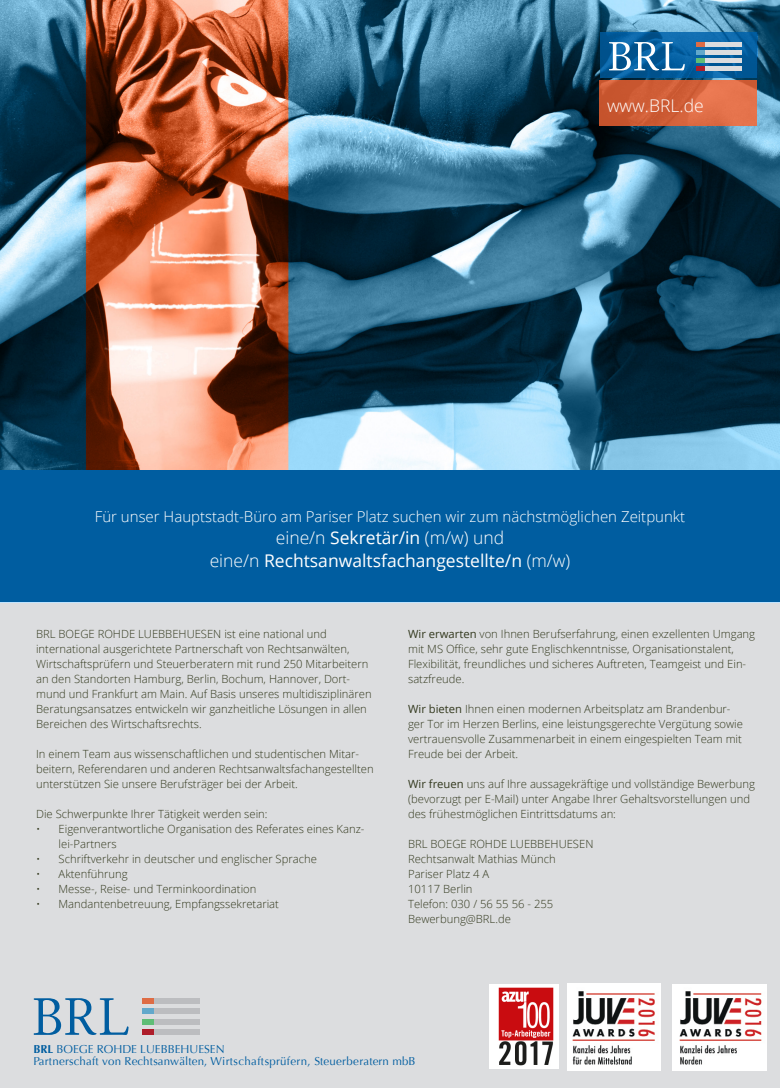
<style>
.page{position:relative;width:780px;height:1088px;background:#fff}
.page>*{position:absolute;margin:0;border:0;box-sizing:border-box;transform-origin:0 0}
.t1{font:17.5px "Open Sans";color:#fff}
.t2{font:300 17.5px "Open Sans";color:#fff}
.t3{font:300 15px "Open Sans";color:#fff}
.fließtext_deutsch{font:11.5px "Optima";letter-spacing:.01em;color:#005da0}
.t4{font:300 11.25px/15px "Open Sans";color:#33391e}
.s1{font-weight:400}
.s2{font-weight:300}
.s3{font-weight:700}
</style>
<div class="page">
<div style="left:0;top:602px;width:780px;height:486px;background:#dcdddf"></div>
<img style="left:0;top:0;width:780px;height:469px">
<img style="left:672px;top:984px;width:94px;height:86px">
<img style="left:567px;top:984px;width:93px;height:86px">
<img style="left:489px;top:985px;width:69px;height:84px">
<svg style="left:34px;top:998px;width:94px;height:37px"></svg>
<div style="left:153px;top:998px;width:47px;height:6px;background:#bcbdc0"></div>
<div style="left:153px;top:1008px;width:47px;height:6px;background:#bcbdc0"></div>
<div style="left:153px;top:1019px;width:47px;height:6px;background:#bcbdc0"></div>
<div style="left:153px;top:1029px;width:47px;height:6px;background:#bcbdc0"></div>
<div style="left:142px;top:1029px;width:12px;height:6px;background:#ae1d2a"></div>
<div style="left:142px;top:1019px;width:12px;height:6px;background:#5fbd76"></div>
<div style="left:142px;top:1008px;width:12px;height:6px;background:#62a8cb"></div>
<div style="left:142px;top:998px;width:12px;height:6px;background:#de6c45"></div>
<svg style="left:601px;top:32px;width:157px;height:46px"></svg>
<svg style="left:599px;top:80px;width:157px;height:46px"></svg>
<svg style="left:609px;top:42px;width:75px;height:29px"></svg>
<hr style="left:704px;top:42px;width:38px;height:4px;background:#dcdddf">
<div style="left:704px;top:50px;width:38px;height:5px;background:#dcdddf"></div>
<div style="left:704px;top:58px;width:38px;height:5px;background:#dcdddf"></div>
<div style="left:704px;top:66px;width:38px;height:5px;background:#dcdddf"></div>
<div style="left:696px;top:66px;width:8px;height:5px;background:#ae1d2a"></div>
<div style="left:696px;top:58px;width:8px;height:5px;background:#5fbd76"></div>
<div style="left:696px;top:50px;width:8px;height:5px;background:#62a8cb"></div>
<svg style="left:696px;top:42px;width:8px;height:4px"></svg>
<div style="left:0;top:469px;width:780px;height:133px;background:#005da0"></div>
<p class="t2" style="left:607px;top:94px;width:98px">www.BRL.de</p>
<p class="t3" style="left:95px;top:506px;width:592px">Für unser Hauptstadt-Büro am Pariser Platz suchen wir zum nächstmöglichen Zeitpunkt</p>
<p class="t2" style="left:276px;top:526px;width:230px">eine/n <span class="s1">Sekretär/in</span> (m/w) und</p>
<p class="t1" style="left:210px;top:548px;width:362px"><span class="s2">eine/n</span> Rechtsanwaltsfachangestellte/n <span class="s2">(m/w)</span></p>
<p class="t4" style="left:36px;top:626px;width:337px">BRL BOEGE ROHDE LUEBBEHUESEN ist eine national und international ausgerichtete Partnerschaft von Rechtsanwälten, Wirtschaftsprüfern und Steuerberatern mit rund 250 Mitarbeitern an den Standorten Hamburg, Berlin, Bochum, Hannover, Dort&shy;mund und Frankfurt am Main. Auf Basis unseres multidisziplinären Beratungsansatzes entwickeln wir ganzheitliche Lösungen in allen Bereichen des Wirtschaftsrechts.</p>
<p class="t4" style="left:36px;top:746px;width:339px">In einem Team aus wissenschaftlichen und studentischen Mitar&shy;beitern, Referendaren und anderen Rechtsanwaltsfachangestellten unterstützen Sie unsere Berufsträger bei der Arbeit.</p>
<p class="t4" style="left:36px;top:806px;width:233px">Die Schwerpunkte Ihrer Tätigkeit werden sein:</p>
<p class="t4" style="left:59px;top:821px;width:307px;text-indent:-23px">• Eigenverantwortliche Organisation des Referates eines Kanz&shy;lei-Partners</p>
<p class="t4" style="left:36px;top:851px;width:282px">• Schriftverkehr in deutscher und englischer Sprache</p>
<p class="t4" style="left:36px;top:866px;width:93px">• Aktenführung</p>
<p class="t4" style="left:36px;top:881px;width:222px">• Messe-, Reise- und Terminkoordination</p>
<p class="t4" style="left:36px;top:896px;width:244px">• Mandantenbetreuung, Empfangssekretariat</p>
<p class="t4" style="left:408px;top:626px;width:348px"><span class="s1">Wir erwarten</span> von Ihnen Berufserfahrung, einen exzellenten Umgang mit MS Office, sehr gute Englischkenntnisse, Organisationstalent, Flexibilität, freundliches und sicheres Auftreten, Teamgeist und Ein&shy;satzfreude.</p>
<p class="t4" style="left:408px;top:701px;width:336px"><span class="s1">Wir bieten</span> Ihnen einen modernen Arbeitsplatz am Brandenbur&shy;ger Tor im Herzen Berlins, eine leistungsgerechte Vergütung sowie vertrauensvolle Zusammenarbeit in einem eingespielten Team mit Freude bei der Arbeit.</p>
<p class="t4" style="left:408px;top:776px;width:348px"><span class="s1">Wir freuen</span> uns auf Ihre aussagekräftige und vollständige Bewerbung (bevorzugt per E-Mail) unter Angabe Ihrer Gehaltsvorstellungen und des frühestmöglichen Eintrittsdatums an:</p>
<p class="t4" style="left:408px;top:836px;width:187px">BRL BOEGE ROHDE LUEBBEHUESEN</p>
<p class="t4" style="left:408px;top:851px;width:149px">Rechtsanwalt Mathias Münch</p>
<p class="t4" style="left:408px;top:866px;width:83px">Pariser Platz 4 A</p>
<p class="t4" style="left:408px;top:881px;width:66px">10117 Berlin</p>
<p class="t4" style="left:408px;top:896px;width:147px">Telefon: 030 / 56 55 56 - 255</p>
<p class="t4" style="left:408px;top:911px;width:104px">Bewerbung@BRL.de</p>
<p class="fließtext_deutsch" style="left:33px;top:1042px;width:193px"><span class="s3">BRL</span> BOEGE ROHDE LUEBBEHUESEN</p>
<p class="fließtext_deutsch" style="left:33px;top:1054px;width:383px">Partnerschaft von Rechtsanwälten, Wirtschaftsprüfern, Steuerberatern mbB</p>
</div>
